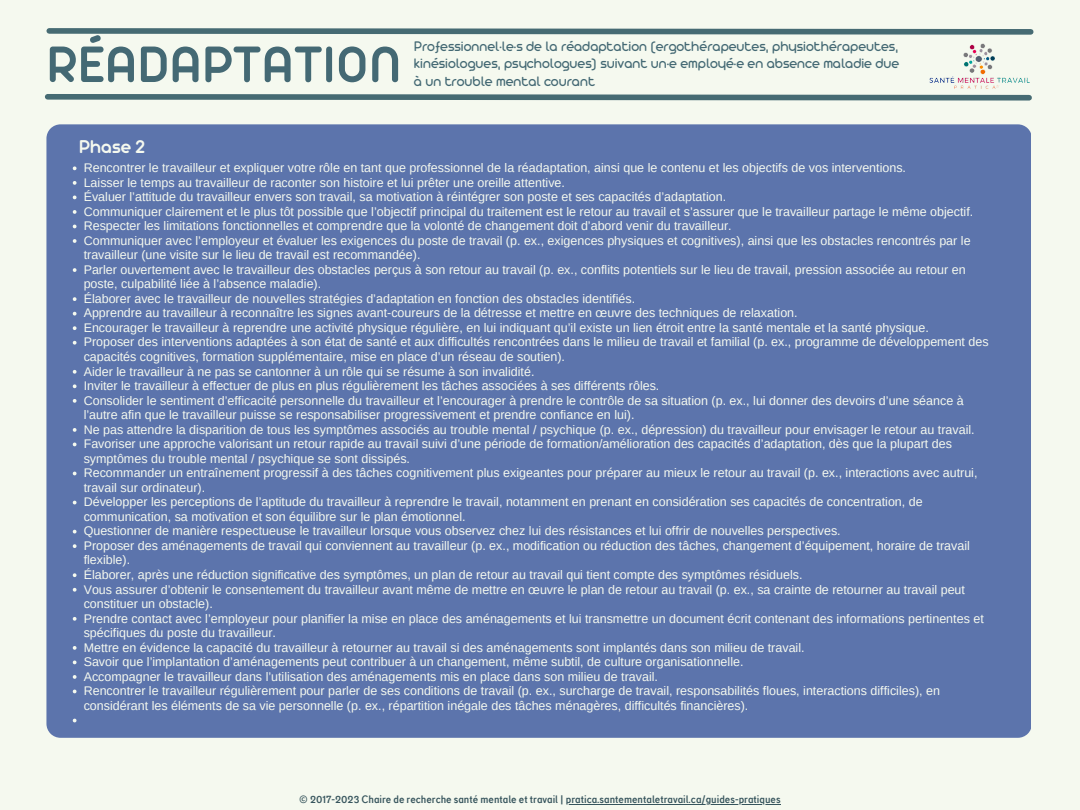
<style>
.page{position:relative;width:1080px;height:810px;background:#f5f9ef}
.page>*{position:absolute;margin:0;border:0;box-sizing:border-box;transform-origin:0 0}
.t1{font:600 55px "Arista Pro";color:#446974}
.t2{font:600 20px "Arista Pro";color:#f5f9ef}
.t3{font:15px/17.8px "Arista Pro";color:#446974;text-align:justify}
.t4{font:12.5px/14.5px "Arimo";color:#f5f9ef}
.t5{font:700 11px "TT Corals";color:#37555d}
</style>
<div class="page">
<svg style="left:46px;top:28px;width:988px;height:7px;background:#68868b"></svg>
<svg style="left:44px;top:94px;width:988px;height:7px;background:#68868b"></svg>
<img style="left:929px;top:43px;width:101px;height:46px">
<hr style="left:566px;top:804px;width:215px;height:1px;background:#37555d">
<div style="left:46px;top:124px;width:985px;height:614px;background:#5c74ac"></div>
<svg style="left:73px;top:166px;width:4px;height:4px"></svg>
<svg style="left:73px;top:181px;width:4px;height:4px"></svg>
<svg style="left:73px;top:196px;width:4px;height:3px"></svg>
<svg style="left:73px;top:210px;width:4px;height:4px"></svg>
<svg style="left:73px;top:225px;width:4px;height:3px"></svg>
<svg style="left:73px;top:239px;width:4px;height:4px"></svg>
<svg style="left:73px;top:268px;width:4px;height:4px"></svg>
<svg style="left:73px;top:297px;width:4px;height:4px"></svg>
<svg style="left:73px;top:312px;width:4px;height:4px"></svg>
<svg style="left:73px;top:326px;width:4px;height:4px"></svg>
<svg style="left:73px;top:341px;width:4px;height:4px"></svg>
<svg style="left:73px;top:370px;width:4px;height:4px"></svg>
<svg style="left:73px;top:384px;width:4px;height:4px"></svg>
<svg style="left:73px;top:399px;width:4px;height:4px"></svg>
<svg style="left:73px;top:428px;width:4px;height:4px"></svg>
<svg style="left:73px;top:443px;width:4px;height:3px"></svg>
<svg style="left:73px;top:472px;width:4px;height:3px"></svg>
<svg style="left:73px;top:501px;width:4px;height:3px"></svg>
<svg style="left:73px;top:530px;width:4px;height:4px"></svg>
<svg style="left:73px;top:544px;width:4px;height:4px"></svg>
<svg style="left:73px;top:573px;width:4px;height:4px"></svg>
<svg style="left:73px;top:588px;width:4px;height:4px"></svg>
<svg style="left:73px;top:617px;width:4px;height:4px"></svg>
<svg style="left:73px;top:646px;width:4px;height:4px"></svg>
<svg style="left:73px;top:661px;width:4px;height:3px"></svg>
<svg style="left:73px;top:675px;width:4px;height:4px"></svg>
<svg style="left:73px;top:690px;width:4px;height:3px"></svg>
<svg style="left:73px;top:719px;width:4px;height:3px"></svg>
<p class="t1" style="left:46px;top:47px;width:357px">RÉADAPTATION</p>
<p class="t3" style="left:414px;top:38px;width:487px">Professionnel·le·s de la réadaptation (ergothérapeutes, physiothérapeutes, kinésiologues, psychologues) suivant un·e employé·e en absence maladie due à un trouble mental courant</p>
<h2 class="t2" style="left:79px;top:140px;width:68px">Phase 2</h2>
<p class="t4" style="left:84px;top:161px;width:824px">Rencontrer le travailleur et expliquer votre rôle en tant que professionnel de la réadaptation, ainsi que le contenu et les objectifs de vos interventions.</p>
<p class="t4" style="left:84px;top:175px;width:483px">Laisser le temps au travailleur de raconter son histoire et lui prêter une oreille attentive.</p>
<p class="t4" style="left:84px;top:190px;width:644px">Évaluer l’attitude du travailleur envers son travail, sa motivation à réintégrer son poste et ses capacités d’adaptation.</p>
<p class="t4" style="left:84px;top:204px;width:891px">Communiquer clairement et le plus tôt possible que l’objectif principal du traitement est le retour au travail et s’assurer que le travailleur partage le même objectif.</p>
<p class="t4" style="left:84px;top:219px;width:650px">Respecter les limitations fonctionnelles et comprendre que la volonté de changement doit d’abord venir du travailleur.</p>
<p class="t4" style="left:84px;top:233px;width:888px">Communiquer avec l’employeur et évaluer les exigences du poste de travail (p. ex., exigences physiques et cognitives), ainsi que les obstacles rencontrés par le travailleur (une visite sur le lieu de travail est recommandée).</p>
<p class="t4" style="left:84px;top:262px;width:884px">Parler ouvertement avec le travailleur des obstacles perçus à son retour au travail (p. ex., conflits potentiels sur le lieu de travail, pression associée au retour en poste, culpabilité liée à l’absence maladie).</p>
<p class="t4" style="left:84px;top:291px;width:553px">Élaborer avec le travailleur de nouvelles stratégies d’adaptation en fonction des obstacles identifiés.</p>
<p class="t4" style="left:84px;top:306px;width:715px">Apprendre au travailleur à reconnaître les signes avant-coureurs de la détresse et mettre en œuvre des techniques de relaxation.</p>
<p class="t4" style="left:84px;top:320px;width:847px">Encourager le travailleur à reprendre une activité physique régulière, en lui indiquant qu’il existe un lien étroit entre la santé mentale et la santé physique.</p>
<p class="t4" style="left:84px;top:335px;width:907px">Proposer des interventions adaptées à son état de santé et aux difficultés rencontrées dans le milieu de travail et familial (p. ex., programme de développement des capacités cognitives, formation supplémentaire, mise en place d’un réseau de soutien).</p>
<p class="t4" style="left:84px;top:364px;width:452px">Aider le travailleur à ne pas se cantonner à un rôle qui se résume à son invalidité.</p>
<p class="t4" style="left:84px;top:378px;width:577px">Inviter le travailleur à effectuer de plus en plus régulièrement les tâches associées à ses différents rôles.</p>
<p class="t4" style="left:84px;top:393px;width:882px">Consolider le sentiment d’efficacité personnelle du travailleur et l’encourager à prendre le contrôle de sa situation (p. ex., lui donner des devoirs d’une séance à l’autre afin que le travailleur puisse se responsabiliser progressivement et prendre confiance en lui).</p>
<p class="t4" style="left:84px;top:422px;width:893px">Ne pas attendre la disparition de tous les symptômes associés au trouble mental / psychique (p. ex., dépression) du travailleur pour envisager le retour au travail.</p>
<p class="t4" style="left:84px;top:437px;width:870px">Favoriser une approche valorisant un retour rapide au travail suivi d’une période de formation/amélioration des capacités d’adaptation, dès que la plupart des symptômes du trouble mental / psychique se sont dissipés.</p>
<p class="t4" style="left:84px;top:466px;width:895px">Recommander un entraînement progressif à des tâches cognitivement plus exigeantes pour préparer au mieux le retour au travail (p. ex., interactions avec autrui, travail sur ordinateur).</p>
<p class="t4" style="left:84px;top:495px;width:841px">Développer les perceptions de l’aptitude du travailleur à reprendre le travail, notamment en prenant en considération ses capacités de concentration, de communication, sa motivation et son équilibre sur le plan émotionnel.</p>
<p class="t4" style="left:84px;top:524px;width:759px">Questionner de manière respectueuse le travailleur lorsque vous observez chez lui des résistances et lui offrir de nouvelles perspectives.</p>
<p class="t4" style="left:84px;top:538px;width:888px">Proposer des aménagements de travail qui conviennent au travailleur (p. ex., modification ou réduction des tâches, changement d’équipement, horaire de travail flexible).</p>
<p class="t4" style="left:84px;top:567px;width:720px">Élaborer, après une réduction significative des symptômes, un plan de retour au travail qui tient compte des symptômes résiduels.</p>
<p class="t4" style="left:84px;top:582px;width:883px">Vous assurer d’obtenir le consentement du travailleur avant même de mettre en œuvre le plan de retour au travail (p. ex., sa crainte de retourner au travail peut constituer un obstacle).</p>
<p class="t4" style="left:84px;top:611px;width:902px">Prendre contact avec l’employeur pour planifier la mise en place des aménagements et lui transmettre un document écrit contenant des informations pertinentes et spécifiques du poste du travailleur.</p>
<p class="t4" style="left:84px;top:640px;width:722px">Mettre en évidence la capacité du travailleur à retourner au travail si des aménagements sont implantés dans son milieu de travail.</p>
<p class="t4" style="left:84px;top:655px;width:661px">Savoir que l’implantation d’aménagements peut contribuer à un changement, même subtil, de culture organisationnelle.</p>
<p class="t4" style="left:84px;top:669px;width:576px">Accompagner le travailleur dans l’utilisation des aménagements mis en place dans son milieu de travail.</p>
<p class="t4" style="left:84px;top:684px;width:858px">Rencontrer le travailleur régulièrement pour parler de ses conditions de travail (p. ex., surcharge de travail, responsabilités floues, interactions difficiles), en considérant les éléments de sa vie personnelle (p. ex., répartition inégale des tâches ménagères, difficultés financières).</p>
<p class="t5" style="left:299px;top:793px;width:483px">© 2017-2023 Chaire de recherche santé mentale et travail | pratica.santementaletravail.ca/guides-pratiques</p>
</div>
